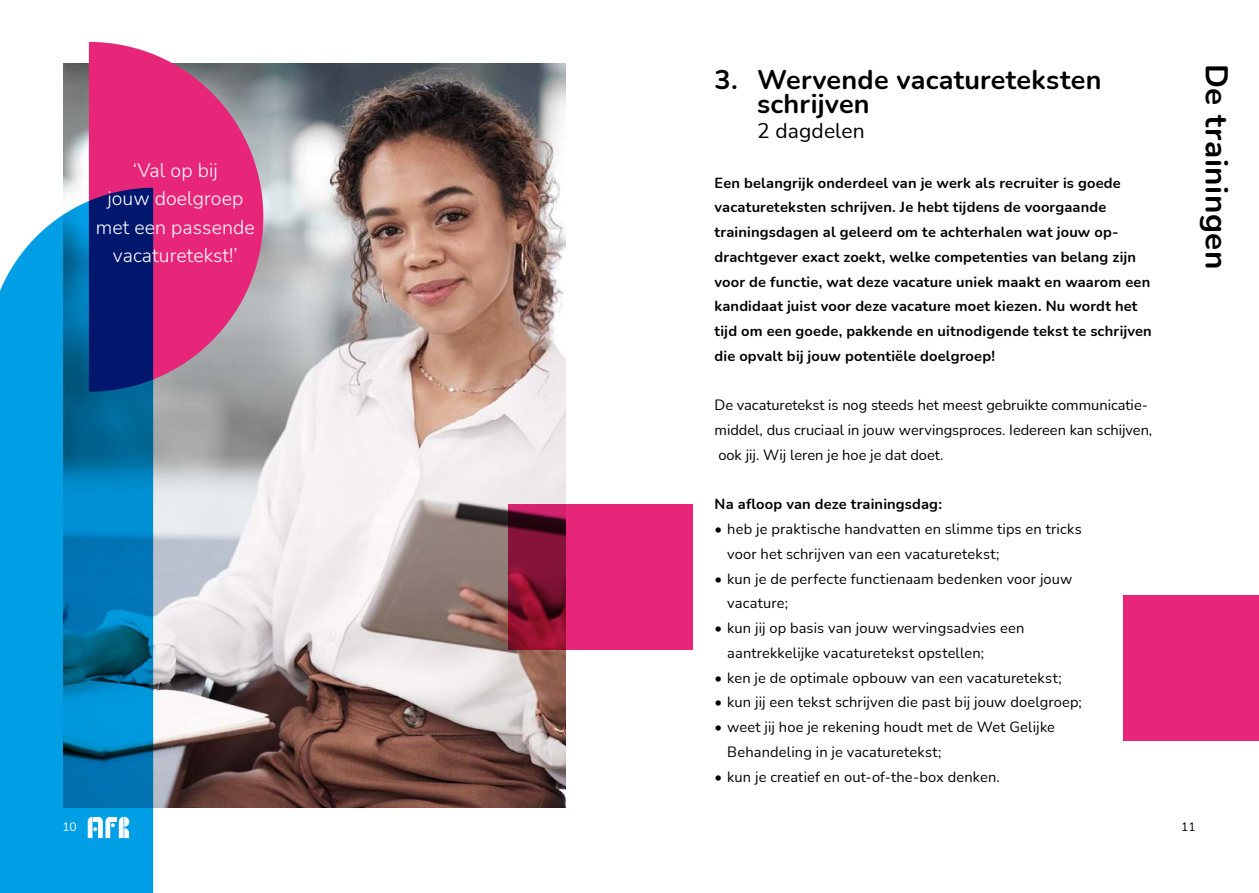
<style>
.page{position:relative;width:1259px;height:893px;background:#fff}
.page>*{position:absolute;margin:0;border:0;box-sizing:border-box;transform-origin:0 0}
.t1{font:700 31.5px "Nunito";letter-spacing:.015em;color:#000}
.t2{font:700 27px/24.8px "Nunito";letter-spacing:.01em;color:#000}
.t3{font:21px "Nunito";letter-spacing:.005em;color:#000}
.t4{font:300 19.5px/28.5px "Nunito";letter-spacing:.005em;color:#fff;text-align:center}
.t5{font:14.7px/24.8px "Nunito";letter-spacing:.01em;color:#000}
.t6{font:700 14.7px/24.8px "Nunito";letter-spacing:.01em;color:#000}
.t7{font:12px "Nunito";color:#fff}
.t8{font:12px "Nunito";color:#000}
</style>
<div class="page">
<img style="left:64px;top:64px;width:502px;height:744px">
<svg style="left:89px;top:42px;width:174px;height:350px;background:#d74b89"></svg>
<svg style="left:0;top:188px;width:153px;height:705px;background:#0a81c0"></svg>
<svg style="left:508px;top:504px;width:185px;height:145px;background:#c61f63"></svg>
<div style="left:1123px;top:595px;width:136px;height:146px;background:#e7267a"></div>
<svg style="left:88px;top:817px;width:41px;height:21px"></svg>
<h3 class="t4" style="left:96px;top:155px;width:160px">‘Val op bij<br>jouw doelgroep met een passende vacaturetekst!’</h3>
<h2 class="t2" style="left:757px;top:66px;width:346px;text-indent:-43px">3. Wervende vacatureteksten schrijven</h2>
<h3 class="t3" style="left:757px;top:122px;width:109px">2 dagdelen</h3>
<p class="t6" style="left:714px;top:169px;width:439px">Een belangrijk onderdeel van je werk als recruiter is goede vacatureteksten schrijven. Je hebt tijdens de voorgaande trainingsdagen al geleerd om te achterhalen wat jouw op&shy;drachtgever exact zoekt, welke competenties van belang zijn voor de functie, wat deze vacature uniek maakt en waarom een kandidaat juist voor deze vacature moet kiezen. Nu wordt het tijd om een goede, pakkende en uitnodigende tekst te schrijven die opvalt bij jouw potentiële doelgroep!</p>
<p class="t5" style="left:714px;top:394px;width:439px">De vacaturetekst is nog steeds het meest gebruikte communicatie&shy;middel, dus cruciaal in jouw wervingsproces. Iedereen kan schijven, ook jij. Wij leren je hoe je dat doet.</p>
<p class="t6" style="left:714px;top:491px;width:229px">Na afloop van deze trainingsdag:</p>
<p class="t5" style="left:727px;top:517px;width:356px;text-indent:-13px">• heb je praktische handvatten en slimme tips en tricks voor het schrijven van een vacaturetekst;</p>
<p class="t5" style="left:727px;top:567px;width:346px;text-indent:-13px">• kun je de perfecte functienaam bedenken voor jouw vacature;</p>
<p class="t5" style="left:727px;top:615px;width:299px;text-indent:-13px">• kun jij op basis van jouw wervingsadvies een aantrekkelijke vacaturetekst opstellen;</p>
<p class="t5" style="left:714px;top:666px;width:349px">• ken je de optimale opbouw van een vacaturetekst;</p>
<p class="t5" style="left:714px;top:689px;width:369px">• kun jij een tekst schrijven die past bij jouw doelgroep;</p>
<p class="t5" style="left:727px;top:714px;width:329px;text-indent:-13px">• weet jij hoe je rekening houdt met de Wet Gelijke<br>Behandeling in je vacaturetekst;</p>
<p class="t5" style="left:714px;top:763px;width:287px">• kun je creatief en out-of-the-box denken.</p>
<h1 class="t1" style="left:1228px;top:64px;width:207px;rotate:90deg">De trainingen</h1>
<p class="t7" style="left:62px;top:822px;width:16px">10</p>
<p class="t8" style="left:1181px;top:822px;width:16px">11</p>
</div>
